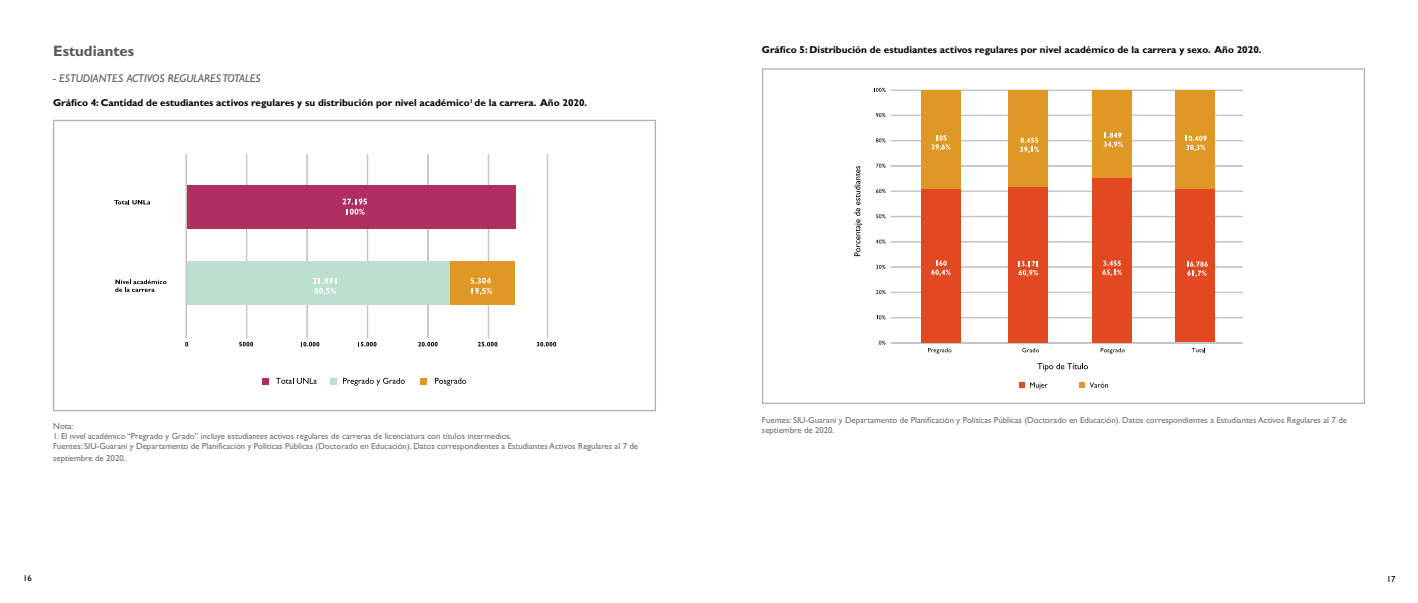
<style>
.page{position:relative;width:1418px;height:603px;background:#fff}
.page>*{position:absolute;margin:0;border:0;box-sizing:border-box;transform-origin:0 0}
.t1{font:700 15px "Gill Sans Std";color:#575756}
.t2{font:italic 11.25px "Gill Sans Std";color:#575756}
.t3{font:700 10px "Gill Sans Std";color:#000}
.t4{font:8.75px/10px "Gill Sans Std";color:#706f6f}
.t5{font:8.75px "Gill Sans Std";color:#000}
</style>
<div class="page">
<div style="left:53px;top:120px;width:603px;height:291px;border:1px solid #b3b2b2"></div>
<div style="left:246px;top:154px;width:1px;height:184px;border:1px solid #c6c6c6"></div>
<div style="left:307px;top:154px;width:1px;height:184px;border:1px solid #c6c6c6"></div>
<div style="left:367px;top:154px;width:1px;height:184px;border:1px solid #c6c6c6"></div>
<div style="left:427px;top:154px;width:1px;height:184px;border:1px solid #c6c6c6"></div>
<div style="left:488px;top:154px;width:1px;height:184px;border:1px solid #c6c6c6"></div>
<div style="left:547px;top:154px;width:1px;height:184px;border:1px solid #c6c6c6"></div>
<div style="left:186px;top:261px;width:264px;height:44px;background:#bddfd1"></div>
<div style="left:450px;top:261px;width:65px;height:44px;background:#df9726"></div>
<div style="left:186px;top:184px;width:329px;height:44px;background:#b22e61"></div>
<div style="left:186px;top:154px;width:1px;height:184px;border:1px solid #c6c6c6"></div>
<svg style="left:313px;top:277px;width:23px;height:18px"></svg>
<svg style="left:470px;top:277px;width:22px;height:18px"></svg>
<svg style="left:342px;top:198px;width:25px;height:16px"></svg>
<svg style="left:185px;top:342px;width:3px;height:4px"></svg>
<svg style="left:239px;top:342px;width:14px;height:4px"></svg>
<svg style="left:301px;top:342px;width:18px;height:4px"></svg>
<svg style="left:358px;top:342px;width:18px;height:4px"></svg>
<svg style="left:418px;top:342px;width:19px;height:4px"></svg>
<svg style="left:478px;top:342px;width:19px;height:4px"></svg>
<svg style="left:536px;top:342px;width:20px;height:4px"></svg>
<svg style="left:115px;top:279px;width:51px;height:13px"></svg>
<svg style="left:114px;top:200px;width:36px;height:4px"></svg>
<svg style="left:343px;top:377px;width:62px;height:8px"></svg>
<svg style="left:435px;top:377px;width:31px;height:8px"></svg>
<svg style="left:276px;top:377px;width:41px;height:6px"></svg>
<div style="left:330px;top:377px;width:7px;height:7px;background:#bddfd1"></div>
<div style="left:420px;top:377px;width:7px;height:7px;background:#df9726"></div>
<div style="left:262px;top:377px;width:7px;height:7px;background:#b22e61"></div>
<svg style="left:1019px;top:382px;width:28px;height:7px"></svg>
<svg style="left:1079px;top:382px;width:28px;height:5px"></svg>
<div style="left:891px;top:317px;width:351px;height:1px;border:1px solid #c6c6c6"></div>
<div style="left:891px;top:292px;width:351px;height:1px;border:1px solid #c6c6c6"></div>
<div style="left:891px;top:266px;width:351px;height:1px;border:1px solid #c6c6c6"></div>
<div style="left:891px;top:241px;width:351px;height:1px;border:1px solid #c6c6c6"></div>
<div style="left:891px;top:216px;width:351px;height:1px;border:1px solid #c6c6c6"></div>
<div style="left:891px;top:191px;width:351px;height:1px;border:1px solid #c6c6c6"></div>
<div style="left:891px;top:165px;width:351px;height:1px;border:1px solid #c6c6c6"></div>
<div style="left:891px;top:140px;width:351px;height:1px;border:1px solid #c6c6c6"></div>
<div style="left:891px;top:115px;width:351px;height:1px;border:1px solid #c6c6c6"></div>
<div style="left:891px;top:90px;width:351px;height:1px;border:1px solid #c6c6c6"></div>
<div style="left:1175px;top:188px;width:40px;height:155px;background:#e24922"></div>
<div style="left:921px;top:90px;width:39px;height:131px;background:#df9726"></div>
<div style="left:1008px;top:90px;width:40px;height:105px;background:#df9726"></div>
<div style="left:1091px;top:90px;width:40px;height:90px;background:#df9726"></div>
<div style="left:1175px;top:90px;width:40px;height:98px;background:#df9726"></div>
<div style="left:891px;top:342px;width:351px;height:1px;border:1px solid #c6c6c6"></div>
<svg style="left:1187px;top:261px;width:20px;height:16px"></svg>
<svg style="left:931px;top:135px;width:19px;height:16px"></svg>
<svg style="left:1020px;top:137px;width:19px;height:16px"></svg>
<svg style="left:1103px;top:132px;width:19px;height:16px"></svg>
<svg style="left:1185px;top:136px;width:21px;height:15px"></svg>
<svg style="left:878px;top:340px;width:7px;height:4px"></svg>
<svg style="left:877px;top:315px;width:8px;height:4px"></svg>
<svg style="left:876px;top:290px;width:9px;height:4px"></svg>
<svg style="left:876px;top:265px;width:9px;height:4px"></svg>
<svg style="left:875px;top:239px;width:10px;height:4px"></svg>
<svg style="left:876px;top:214px;width:9px;height:4px"></svg>
<svg style="left:876px;top:189px;width:9px;height:4px"></svg>
<svg style="left:876px;top:163px;width:9px;height:5px"></svg>
<svg style="left:875px;top:138px;width:10px;height:4px"></svg>
<svg style="left:876px;top:113px;width:9px;height:4px"></svg>
<svg style="left:874px;top:88px;width:11px;height:4px"></svg>
<svg style="left:928px;top:348px;width:23px;height:5px"></svg>
<svg style="left:1022px;top:348px;width:16px;height:4px"></svg>
<svg style="left:1100px;top:348px;width:24px;height:5px"></svg>
<svg style="left:1191px;top:348px;width:14px;height:4px"></svg>
<svg style="left:854px;top:166px;width:8px;height:90px"></svg>
<svg style="left:1037px;top:363px;width:50px;height:8px"></svg>
<div style="left:921px;top:189px;width:39px;height:154px;background:#e24922"></div>
<svg style="left:931px;top:260px;width:19px;height:16px"></svg>
<div style="left:1008px;top:187px;width:40px;height:156px;background:#e24922"></div>
<svg style="left:1018px;top:261px;width:20px;height:15px"></svg>
<div style="left:1091px;top:178px;width:40px;height:165px;background:#e24922"></div>
<svg style="left:1102px;top:260px;width:19px;height:16px"></svg>
<h1 class="t1" style="left:53px;top:42px;width:83px">Estudiantes</h1>
<p class="t2" style="left:53px;top:72px;width:209px">- ESTUDIANTES ACTIVOS REGULARES TOTALES</p>
<p class="t3" style="left:53px;top:97px;width:535px">Gráfico 4: Cantidad de estudiantes activos regulares y su distribución por nivel académico<sup>1</sup> de la carrera. Año 2020.</p>
<p class="t4" style="left:53px;top:420px;width:22px">Nota:</p>
<p class="t4" style="left:53px;top:430px;width:586px">1. El nivel académico “Pregrado y Grado” incluye estudiantes activos regulares de carreras de licenciatura con títulos intermedios.<br>Fuentes: SIU-Guaraní y Departamento de Planificación y Políticas Públicas (Doctorado en Educación). Datos correspondientes a Estudiantes Activos Regulares al 7 de</p>
<p class="t4" style="left:53px;top:452px;width:74px">septiembre de 2020.</p>
<p class="t3" style="left:762px;top:44px;width:501px">Gráfico 5: Distribución de estudiantes activos regulares por nivel académico de la carrera y sexo. Año 2020.</p>
<p class="t4" style="left:762px;top:415px;width:586px">Fuentes: SIU-Guaraní y Departamento de Planificación y Políticas Públicas (Doctorado en Educación). Datos correspondientes a Estudiantes Activos Regulares al 7 de septiembre de 2020.</p>
<p class="t5" style="left:23px;top:573px;width:10px">16</p>
<p class="t5" style="left:1386px;top:573px;width:10px">17</p>
</div>
